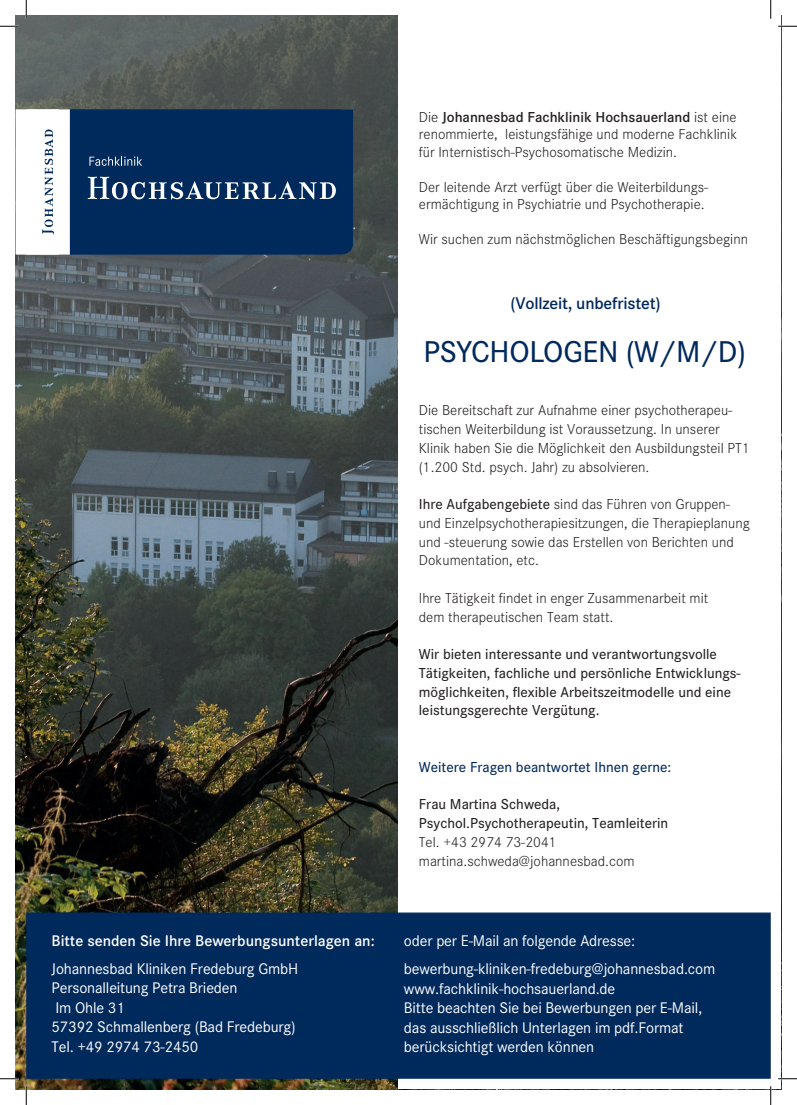
<style>
.page{position:relative;width:797px;height:1105px;background:#fff}
.page>*{position:absolute;margin:0;border:0;box-sizing:border-box;transform-origin:0 0}
.t1{font:500 31.25px "Corporate S";letter-spacing:-.01em;color:#00295c}
.t2{font:600 17.5px "Corporate S";letter-spacing:-.01em;color:#00295c}
.t3{font:16px/19.5px "Corporate S";letter-spacing:-.01em;color:#fff}
.t4{font:600 16px "Corporate S";color:#fff}
.t5{font:300 15px/18.8px "Corporate S";color:#231f20}
.t6{font:500 15px/18.8px "Corporate S";color:#231f20}
.t7{font:500 15px "Corporate S";color:#00295c}
.s1{font-weight:600}
.s2{font-weight:500}
</style>
<div class="page">
<img style="left:16px;top:16px;width:382px;height:1073px">
<div style="left:16px;top:109px;width:43px;height:146px;background:#fff"></div>
<div style="left:26px;top:109px;width:44px;height:146px;background:#fff"></div>
<div style="left:70px;top:109px;width:283px;height:146px;background:#00295c"></div>
<svg style="left:42px;top:129px;width:12px;height:105px"></svg>
<svg style="left:77px;top:177px;width:259px;height:23px"></svg>
<svg style="left:79px;top:157px;width:63px;height:9px"></svg>
<div style="left:26px;top:912px;width:744px;height:167px;background:#00295c;border:1px solid #00295c"></div>
<svg style="left:0;top:25px;width:19px;height:2px"></svg>
<svg style="left:778px;top:25px;width:19px;height:2px"></svg>
<svg style="left:0;top:1078px;width:19px;height:1px"></svg>
<svg style="left:778px;top:1078px;width:19px;height:1px"></svg>
<svg style="left:25px;top:0;width:2px;height:19px"></svg>
<svg style="left:25px;top:1086px;width:2px;height:19px"></svg>
<svg style="left:770px;top:0;width:1px;height:19px"></svg>
<svg style="left:770px;top:1086px;width:1px;height:19px"></svg>
<p class="t4" style="left:52px;top:932px;width:324px">Bitte senden Sie Ihre Bewerbungsunterlagen an:</p>
<p class="t3" style="left:52px;top:959px;width:248px">Johannesbad Kliniken Fredeburg GmbH<br>Personalleitung Petra Brieden<br>Im Ohle 31<br>57392 Schmallenberg (Bad Fredeburg)<br>Tel. +49 2974 73-2450</p>
<p class="t5" style="left:419px;top:108px;width:320px;line-height:17.5px;text-align:justify">Die <span class="s1">Johannesbad Fachklinik Hochsauerland</span> ist eine renommierte, leistungsfähige und moderne Fachklinik für Internistisch-Psychosomatische Medizin.</p>
<p class="t5" style="left:419px;top:178px;width:291px;line-height:17.5px">Der leitende Arzt verfügt über die Weiterbildungs&shy;ermächtigung in Psychiatrie und Psychotherapie.</p>
<p class="t5" style="left:419px;top:230px;width:331px">Wir suchen zum nächstmöglichen Beschäftigungsbeginn</p>
<p class="t2" style="left:510px;top:293px;width:152px">(Vollzeit, unbefristet)</p>
<h1 class="t1" style="left:423px;top:334px;width:324px">PSYCHOLOGEN (W/M/D)</h1>
<p class="t5" style="left:419px;top:401px;width:332px">Die Bereitschaft zur Aufnahme einer psychotherapeu&shy;tischen Weiterbildung ist Voraussetzung. In unserer Klinik haben Sie die Möglichkeit den Ausbildungsteil PT1 (1.200 Std. psych. Jahr) zu absolvieren.</p>
<p class="t5" style="left:419px;top:495px;width:332px"><span class="s2">Ihre Aufgabengebiete</span> sind das Führen von Gruppen&shy;und Einzelpsychotherapiesitzungen, die Therapieplanung und -steuerung sowie das Erstellen von Berichten und Dokumentation, etc.</p>
<p class="t5" style="left:419px;top:589px;width:291px">Ihre Tätigkeit findet in enger Zusammenarbeit mit dem therapeutischen Team statt.</p>
<p class="t6" style="left:419px;top:645px;width:323px">Wir bieten interessante und verantwortungsvolle Tätigkeiten, fachliche und persönliche Entwicklungs&shy;möglichkeiten, flexible Arbeitszeitmodelle und eine leistungsgerechte Vergütung.</p>
<p class="t7" style="left:419px;top:758px;width:254px">Weitere Fragen beantwortet Ihnen gerne:</p>
<p class="t6" style="left:419px;top:795px;width:251px">Frau Martina Schweda,<br>Psychol.Psychotherapeutin, Teamleiterin</p>
<p class="t5" style="left:419px;top:832px;width:217px">Tel. +43 2974 73-2041 martina.schweda@johannesbad.com</p>
<p class="t3" style="left:404px;top:927px;width:313px;line-height:27.5px">oder per E-Mail an folgende Adresse: bewerbung-kliniken-fredeburg@johannesbad.com</p>
<p class="t3" style="left:404px;top:978px;width:300px">www.fachklinik-hochsauerland.de<br>Bitte beachten Sie bei Bewerbungen per E-Mail, das ausschließlich Unterlagen im pdf.Format berücksichtigt werden können</p>
</div>
